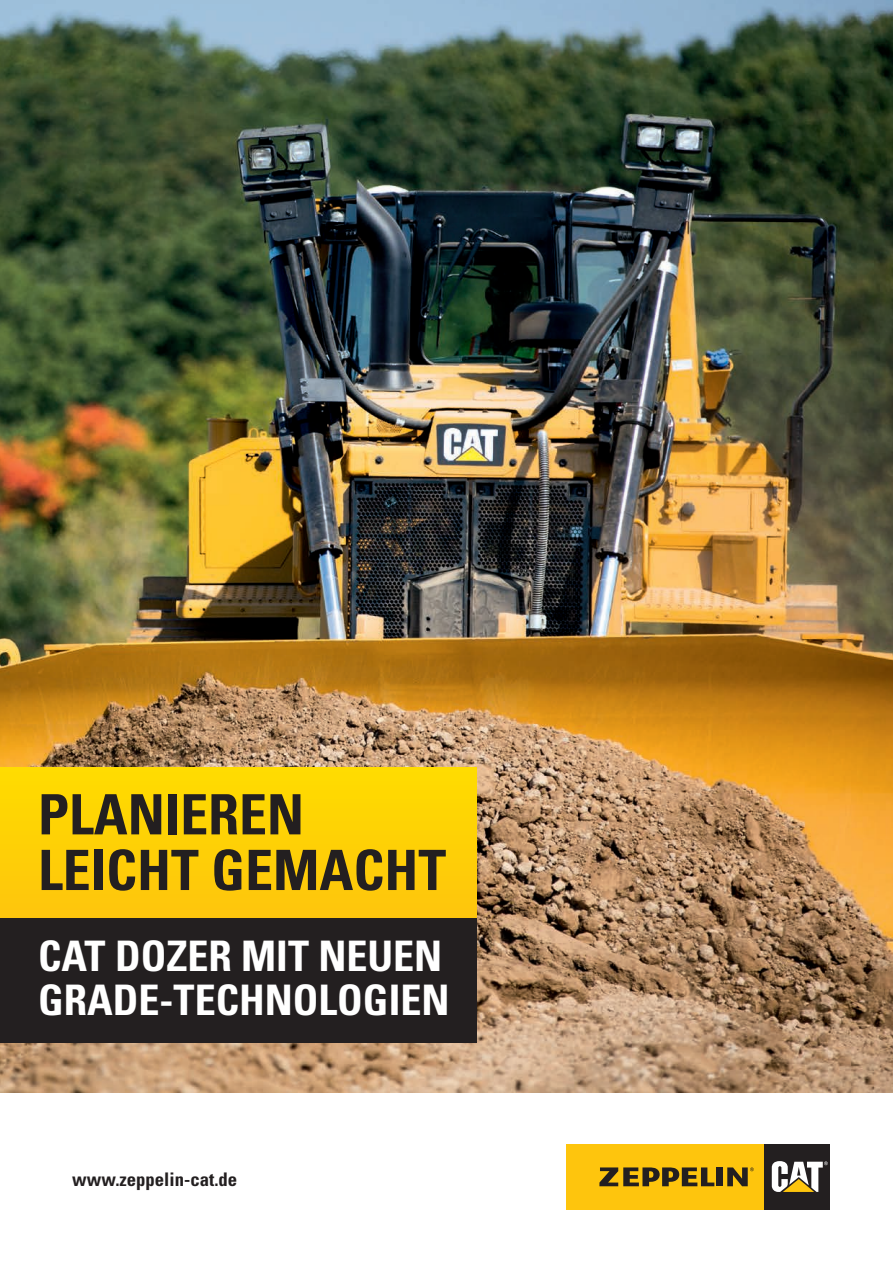
<style>
.page{position:relative;width:893px;height:1263px;background:#fff}
.page>*{position:absolute;margin:0;border:0;box-sizing:border-box;transform-origin:0 0}
.t1{font:700 condensed 55.65px/55.7px "Univers";color:#231f20}
.t2{font:700 condensed 42px/44.5px "Univers";color:#fff}
.t3{font:700 condensed 18.75px "Univers";color:#231f20}
</style>
<div class="page">
<img style="left:0;top:0;width:893px;height:1093px">
<div style="left:567px;top:1144px;width:197px;height:66px;background:#fec50d"></div>
<div style="left:764px;top:1144px;width:66px;height:66px;background:#231f20"></div>
<svg style="left:772px;top:1161px;width:56px;height:31px"></svg>
<svg style="left:727px;top:1167px;width:27px;height:19px"></svg>
<svg style="left:599px;top:1167px;width:115px;height:19px"></svg>
<div style="left:716px;top:1167px;width:7px;height:19px;background:#231f20"></div>
<div style="left:0;top:915px;width:477px;height:127px;background:#231f20"></div>
<div style="left:0;top:767px;width:477px;height:150px;background:#fed106"></div>
<svg style="left:0;top:606px;width:1px;height:23px"></svg>
<h1 class="t1" style="left:38px;top:786px;width:410px">PLANIEREN<br>LEICHT GEMACHT</h1>
<p class="t2" style="left:38px;top:933px;width:413px">CAT DOZER MIT NEUEN<br>GRADE-TECHNOLOGIEN</p>
<p class="t3" style="left:72px;top:1168px;width:166px">WWW.ZEPPELIN-CAT.DE</p>
</div>
